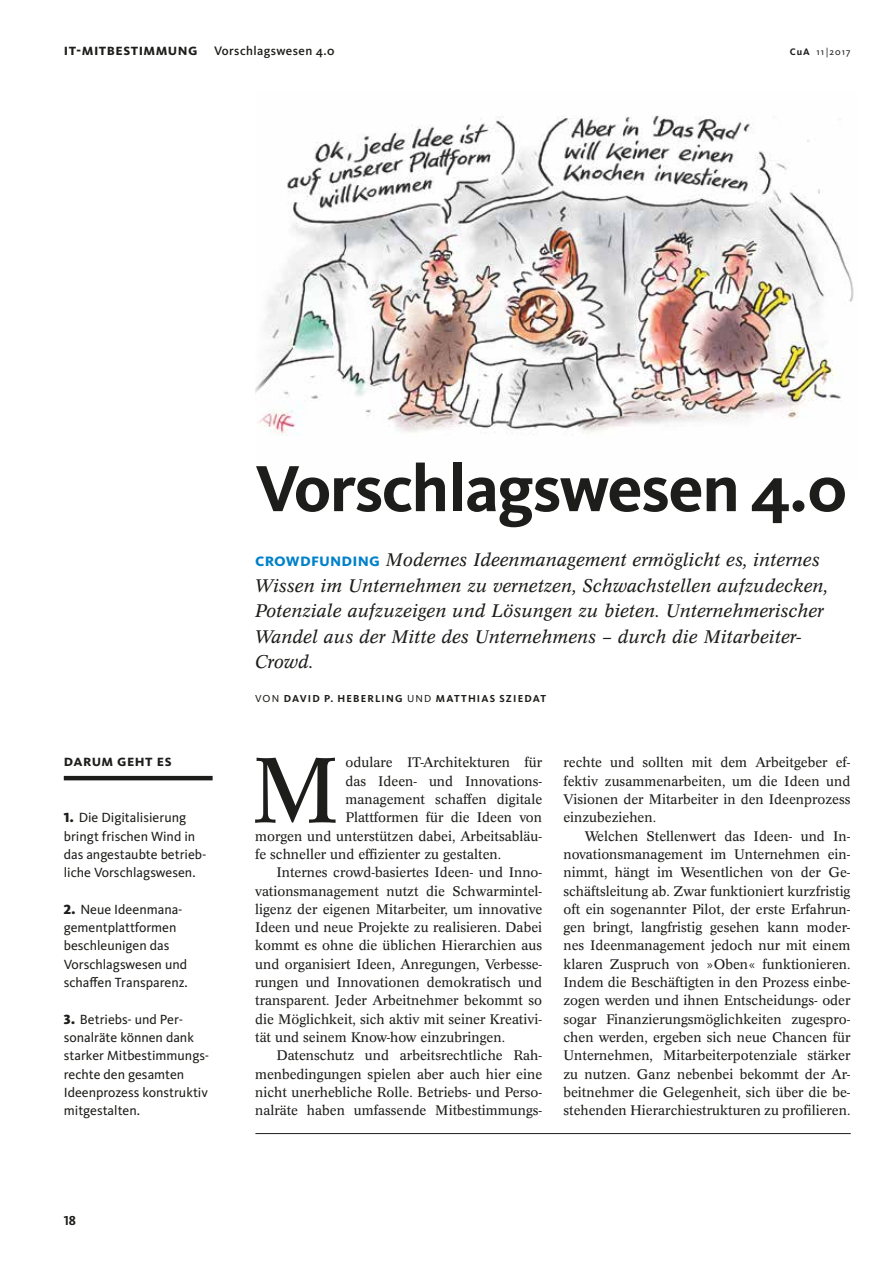
<style>
.page{position:relative;width:893px;height:1263px;background:#fff}
.page>*{position:absolute;margin:0;border:0;box-sizing:border-box;transform-origin:0 0}
.t1{font:90.75px "Concorde Pro";color:#1d1d1b}
.t2{font:700 67.5px "Kievit Pro";letter-spacing:-.02em;color:#1d1d1b}
.t3{font:italic 18px/25.5px "Concorde Pro";letter-spacing:.01em;color:#1d1d1b}
.t4{font:700 15.75px "Kievit Pro";letter-spacing:.03em;color:#1d1d1b}
.t5{font:13.8px/18.3px "Kievit Pro";color:#1d1d1b}
.t6{font:13.65px/18.3px "Concorde Pro";color:#1d1d1b;text-align:justify}
.t7{font:700 13.5px "Kievit Pro";color:#1d1d1b}
.t8{font:500 12.75px "Kievit OT";letter-spacing:.03em;color:#1d1d1b}
.t9{font:700 10.5px "Kievit Pro";letter-spacing:.11em;color:#1d1d1b}
.t10{font:9.75px "Kievit Pro";letter-spacing:.1em;color:#1d1d1b}
.s1{font-family:"Kievit Pro";font-weight:700;font-size:15.75px}
.s2{font-weight:700}
.s3{font-family:"Kievit OT";font-weight:900}
.s4{font-family:"Kievit Pro";font-weight:700;font-style:normal;color:#0081c9}
.s5{font-weight:400}
</style>
<div class="page">
<img style="left:255px;top:115px;width:599px;height:321px">
<hr style="left:255px;top:1133px;width:596px;height:1px;background:#1d1d1b">
<hr style="left:64px;top:776px;width:149px;height:4px;background:#1d1d1b">
<p class="t8" style="left:64px;top:43px;width:272px"><span class="s1">it-mitbestimmung</span> Vorschlagswesen 4.0</p>
<p class="t10" style="left:790px;top:46px;width:62px"><span class="s2">CuA</span> 11 |2017</p>
<p class="t4" style="left:64px;top:751px;width:109px">darum geht es</p>
<p class="t5" style="left:64px;top:808px;width:144px"><span class="s3">1.</span> Die Digitalisierung bringt frischen Wind in das angestaubte betrieb&shy;liche Vorschlagswesen.</p>
<p class="t5" style="left:64px;top:900px;width:126px"><span class="s3">2.</span> Neue Ideenmana&shy;gementplattformen beschleunigen das<br>Vorschlagswesen und schaffen Transparenz.</p>
<p class="t5" style="left:64px;top:1010px;width:147px"><span class="s3">3.</span> Betriebs- und Per&shy;sonalräte können dank starker Mitbestimmungs&shy;rechte den gesamten<br>Ideenprozess konstruktiv mitgestalten.</p>
<p class="t7" style="left:64px;top:1212px;width:14px">18</p>
<h2 class="t2" style="left:255px;top:448px;width:593px">Vorschlagswesen 4.0</h2>
<p class="t3" style="left:255px;top:547px;width:575px"><span class="s4">crowdfunding</span> Modernes Ideenmanagement ermöglicht es, internes Wissen im Unternehmen zu vernetzen, Schwachstellen aufzudecken, Potenziale aufzuzeigen und Lösungen zu bieten. Unternehmerischer Wandel aus der Mitte des Unternehmens – durch die Mitarbeiter-Crowd.</p>
<p class="t9" style="left:255px;top:692px;width:292px"><span class="s5">VON</span> DAVID P. HEBERLING <span class="s5">UND</span> MATTHIAS SZIEDAT</p>
<h1 class="t1" style="left:251px;top:732px;width:90px">M</h1>
<p class="t6" style="left:346px;top:753px;width:198px">odulare IT-Architekturen für</p>
<p class="t6" style="left:346px;top:772px;width:198px">das Ideen- und Innovations-</p>
<p class="t6" style="left:346px;top:790px;width:198px">management schaffen digitale</p>
<p class="t6" style="left:346px;top:808px;width:198px">Plattformen für die Ideen von</p>
<p class="t6" style="left:255px;top:827px;width:289px">morgen und unterstützen dabei, Arbeitsabläu-</p>
<p class="t6" style="left:255px;top:845px;width:248px">fe schneller und effizienter zu gestalten.</p>
<p class="t6" style="left:276px;top:863px;width:267px">Internes crowd-basiertes Ideen- und Inno-</p>
<p class="t6" style="left:255px;top:882px;width:289px">vationsmanagement nutzt die Schwarmintel-</p>
<p class="t6" style="left:255px;top:900px;width:289px">ligenz der eigenen Mitarbeiter, um innovative</p>
<p class="t6" style="left:255px;top:918px;width:289px">Ideen und neue Projekte zu realisieren. Dabei</p>
<p class="t6" style="left:255px;top:936px;width:289px">kommt es ohne die üblichen Hierarchien aus</p>
<p class="t6" style="left:255px;top:955px;width:289px">und organisiert Ideen, Anregungen, Verbesse-</p>
<p class="t6" style="left:255px;top:973px;width:289px">rungen und Innovationen demokratisch und</p>
<p class="t6" style="left:255px;top:991px;width:289px">transparent. Jeder Arbeitnehmer bekommt so</p>
<p class="t6" style="left:255px;top:1010px;width:289px">die Möglichkeit, sich aktiv mit seiner Kreativi-</p>
<p class="t6" style="left:255px;top:1028px;width:251px">tät und seinem Know-how einzubringen.</p>
<p class="t6" style="left:276px;top:1046px;width:267px">Datenschutz und arbeitsrechtliche Rah-</p>
<p class="t6" style="left:255px;top:1065px;width:289px">menbedingungen spielen aber auch hier eine</p>
<p class="t6" style="left:255px;top:1083px;width:289px">nicht unerhebliche Rolle. Betriebs- und Perso-</p>
<p class="t6" style="left:255px;top:1101px;width:289px">nalräte haben umfassende Mitbestimmungs-</p>
<p class="t6" style="left:563px;top:753px;width:289px">rechte und sollten mit dem Arbeitgeber ef&shy;fektiv zusammenarbeiten, um die Ideen und Visionen der Mitarbeiter in den Ideenprozess einzubeziehen.</p>
<p class="t6" style="left:563px;top:827px;width:289px;text-indent:21px">Welchen Stellenwert das Ideen- und In&shy;novationsmanagement im Unternehmen ein&shy;nimmt, hängt im Wesentlichen von der Ge&shy;schäftsleitung ab. Zwar funktioniert kurzfristig oft ein sogenannter Pilot, der erste Erfahrun&shy;gen bringt, langfristig gesehen kann moder&shy;nes Ideenmanagement jedoch nur mit einem klaren Zuspruch von »Oben« funktionieren.<br>Indem die Beschäftigten in den Prozess einbe&shy;zogen werden und ihnen Entscheidungs- oder sogar Finanzierungsmöglichkeiten zugespro&shy;chen werden, ergeben sich neue Chancen für Unternehmen, Mitarbeiterpotenziale stärker zu nutzen. Ganz nebenbei bekommt der Ar&shy;beitnehmer die Gelegenheit, sich über die be&shy;stehenden Hierarchiestrukturen zu profilieren.</p>
</div>
